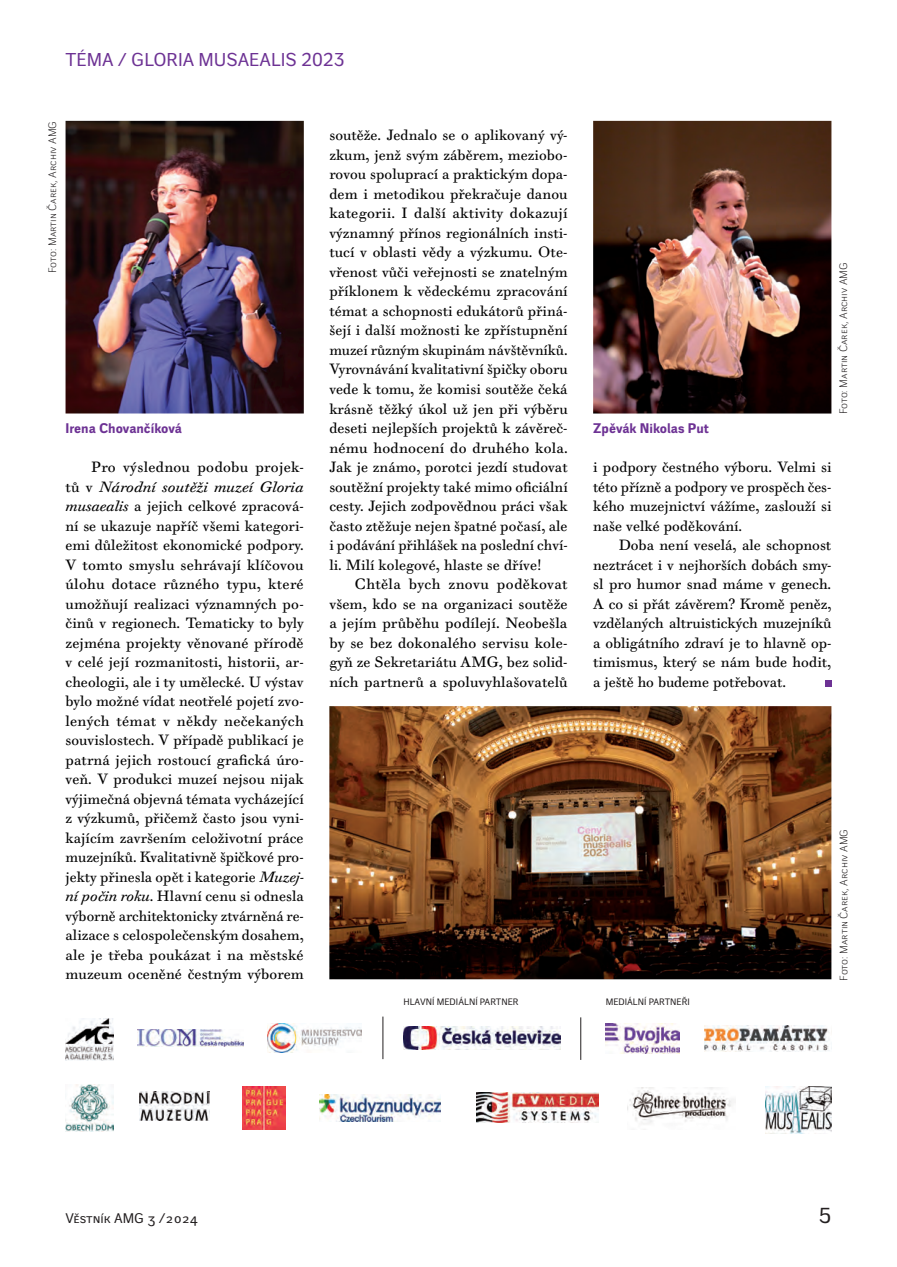
<style>
.page{position:relative;width:897px;height:1267px;background:#fff}
.page>*{position:absolute;margin:0;border:0;box-sizing:border-box;transform-origin:0 0}
.t1{font:21px "Walbaum Grotesk Text";color:#231f20}
.t2{font:18px "Walbaum Grotesk Text";color:#6d3294}
.t3{font:14.25px/19.5px "Walbaum 10 Pro";color:#000;text-align:justify}
.t4{font:700 13.5px "Walbaum Grotesk Text";color:#6d3294}
.t5{font:13.5px "Walbaum Grotesk Text";color:#231f20}
.t6{font:10.5px "Walbaum Grotesk";color:#231f20}
.t7{font:9px "Walbaum Grotesk Text";color:#231f20}
.s1{font-style:italic}
</style>
<div class="page">
<svg style="left:825px;top:680px;width:6px;height:6px"></svg>
<img style="left:65px;top:121px;width:239px;height:292px">
<img style="left:593px;top:121px;width:238px;height:292px">
<img style="left:329px;top:706px;width:502px;height:273px">
<img style="left:66px;top:1018px;width:47px;height:42px">
<img style="left:137px;top:1029px;width:106px;height:17px">
<img style="left:267px;top:1023px;width:94px;height:29px">
<img style="left:403px;top:1026px;width:157px;height:23px">
<img style="left:605px;top:1023px;width:74px;height:30px">
<img style="left:704px;top:1025px;width:125px;height:26px">
<hr style="left:382px;top:1016px;width:1px;height:43px;background:#231f20">
<hr style="left:580px;top:1017px;width:1px;height:42px;background:#231f20">
<img style="left:65px;top:1084px;width:48px;height:47px">
<img style="left:140px;top:1091px;width:69px;height:29px">
<img style="left:243px;top:1086px;width:42px;height:43px">
<img style="left:319px;top:1094px;width:122px;height:27px">
<img style="left:476px;top:1092px;width:122px;height:30px">
<img style="left:627px;top:1087px;width:106px;height:37px">
<img style="left:765px;top:1086px;width:66px;height:47px">
<p class="t2" style="left:66px;top:50px;width:280px">TÉMA / GLORIA M USAEALIS 2023</p>
<p class="t6" style="left:47px;top:273px;width:154px;rotate:-90deg">Foto: Martin Čarek, Archiv AM G</p>
<p class="t3" style="left:329px;top:126px;width:240px">soutěže. Jednalo se o aplikovaný vý&shy;zkum, jenž svým záběrem, meziobo&shy;rovou spoluprací a praktickým dopa&shy;dem i metodikou překračuje danou kategorii. I další aktivity dokazují významný přínos regionálních insti&shy;tucí v oblasti vědy a výzkumu. Ote&shy;vřenost vůči veřejnosti se znatelným příklonem k vědeckému zpracování témat a schopnosti edukátorů přiná&shy;šejí i další možnosti ke zpřístupnění muzeí různým skupinám návštěvníků.<br>Vyrovnávání kvalitativní špičky oboru vede k tomu, že komisi soutěže čeká krásně těžký úkol už jen při výběru deseti nejlepších projektů k závěreč&shy;nému hodnocení do druhého kola.<br>Jak je známo, porotci jezdí studovat soutěžní projekty také mimo oficiální cesty. Jejich zodpovědnou práci však často ztěžuje nejen špatné počasí, ale i podávání přihlášek na poslední chví&shy;li. Milí kolegové, hlaste se dříve!</p>
<p class="t3" style="left:329px;top:574px;width:240px;text-indent:26px">Chtěla bych znovu poděkovat všem, kdo se na organizaci soutěže a jejím průběhu podílejí. Neobešla by se bez dokonalého servisu kole&shy;gyň ze Sekretariátu AMG, bez solid&shy;ních partnerů a spoluvyhlašovatelů</p>
<p class="t6" style="left:837px;top:414px;width:154px;rotate:-90deg">Foto: Martin Čarek, Archiv AM G</p>
<p class="t4" style="left:66px;top:420px;width:118px">Irena Chovančíková</p>
<p class="t4" style="left:593px;top:420px;width:117px">Zpěvák Nikolas Put</p>
<p class="t3" style="left:66px;top:457px;width:240px;text-indent:26px">Pro výslednou podobu projek&shy;tů v <span class="s1">Národní soutěži muzeí Gloria musaealis</span> a jejich celkové zpracová&shy;ní se ukazuje napříč všemi kategori&shy;emi důležitost ekonomické podpory.<br>V tomto smyslu sehrávají klíčovou úlohu dotace různého typu, které umožňují realizaci významných po&shy;činů v regionech. Tematicky to byly zejména projekty věnované přírodě v celé její rozmanitosti, historii, ar&shy;cheologii, ale i ty umělecké. U výstav bylo možné vídat neotřelé pojetí zvo&shy;lených témat v někdy nečekaných souvislostech. V případě publikací je patrná jejich rostoucí grafická úro&shy;veň. V produkci muzeí nejsou nijak výjimečná objevná témata vycházející z výzkumů, přičemž často jsou vyni&shy;kajícím završením celoživotní práce muzejníků. Kvalitativně špičkové pro&shy;jekty přinesla opět i kategorie <span class="s1">Muzej&shy;ní počin roku</span>. Hlavní cenu si odnesla výborně architektonicky ztvárněná re&shy;alizace s celospolečenským dosahem, ale je třeba poukázat i na městské muzeum oceněné čestným výborem</p>
<p class="t3" style="left:593px;top:457px;width:240px">i podpory čestného výboru. Velmi si této přízně a podpory ve prospěch čes&shy;kého muzejnictví vážíme, zaslouží si naše velké poděkování.</p>
<p class="t3" style="left:593px;top:535px;width:240px;text-indent:26px">Doba není veselá, ale schopnost neztrácet i v nejhorších dobách smy&shy;sl pro humor snad máme v genech.<br>A co si přát závěrem? Kromě peněz, vzdělaných altruistických muzejníků a obligátního zdraví je to hlavně op&shy;timismus, který se nám bude hodit, a ještě ho budeme potřebovat.</p>
<p class="t6" style="left:837px;top:980px;width:154px;rotate:-90deg">Foto: Martin Čarek, Archiv AM G</p>
<p class="t7" style="left:403px;top:997px;width:47px">HLAVNÍ MEDIÁ</p>
<p class="t7" style="left:464px;top:997px;width:29px">LNÍ PARTNER</p>
<p class="t7" style="left:605px;top:997px;width:14px">MEDIÁ</p>
<p class="t7" style="left:633px;top:997px;width:29px">LNÍ PARTNEŘI</p>
<p class="t5" style="left:66px;top:1210px;width:134px">VĚSTNÍK AMG 3 /2024</p>
<h1 class="t1" style="left:818px;top:1203px;width:14px">5</h1>
</div>
